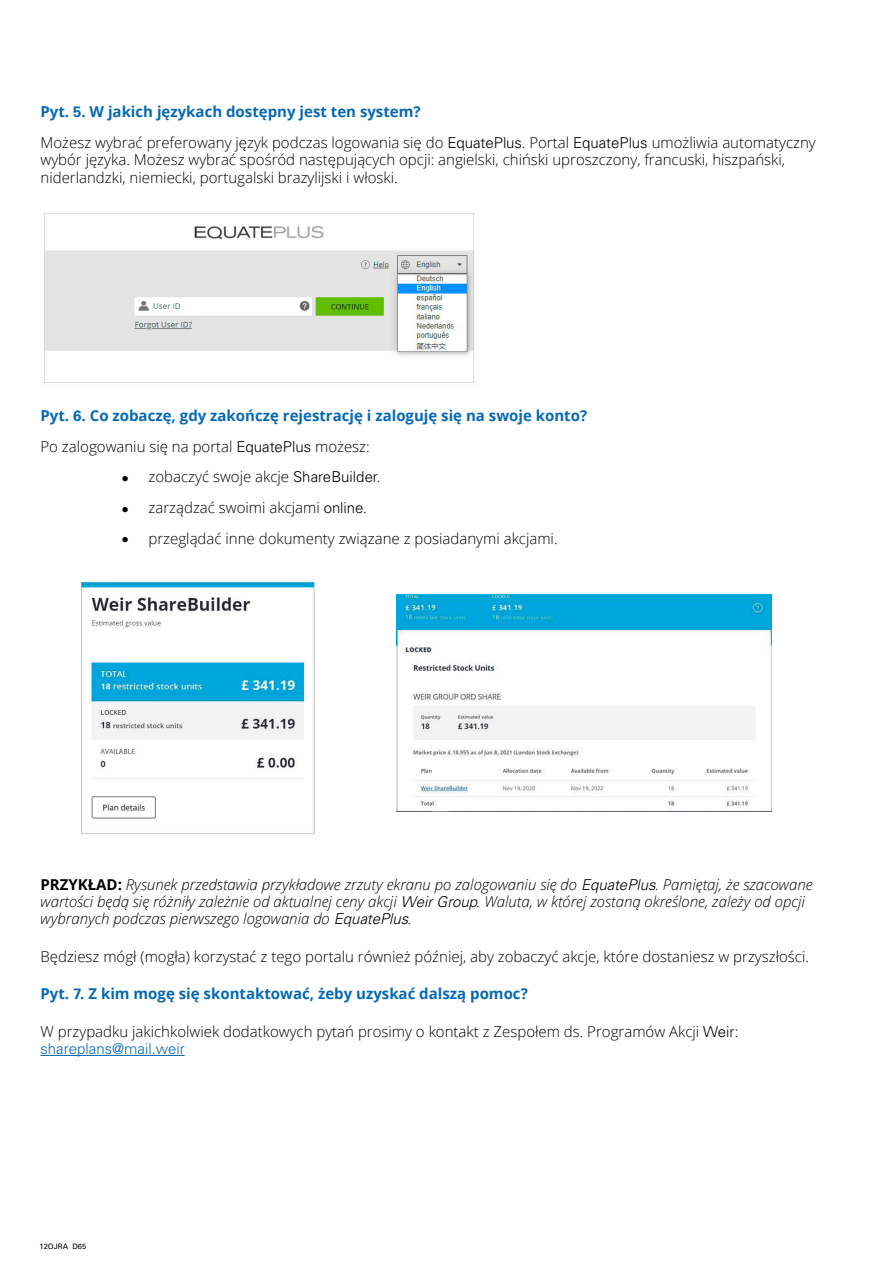
<style>
.page{position:relative;width:893px;height:1263px;background:#fff}
.page>*{position:absolute;margin:0;border:0;box-sizing:border-box;transform-origin:0 0}
.t1{font:300 15px/30.8px "Open Sans";color:#000}
.t2{font:italic 300 15px/17.2px "Open Sans";color:#000}
.t3{font:700 15px/30.8px "Open Sans";color:#0669b3}
.t4{font:300 15px "Univers LT Std";color:#0669b3}
.t5{font:7.5px "Univers LT Std";color:#000}
.s1{font-weight:700;color:#0669b3}
.s2{font-family:"Univers LT Std";font-weight:700;color:#0669b3}
.s3{font-family:"Univers LT Std"}
.s4{font-weight:300;color:#000}
.s5{font-family:"Univers LT Std";font-weight:300;color:#000}
.s6{font-weight:700;font-style:normal}
</style>
<div class="page">
<img style="left:44px;top:213px;width:431px;height:170px">
<img style="left:81px;top:582px;width:234px;height:251px">
<img style="left:397px;top:594px;width:375px;height:218px">
<hr style="left:40px;top:1055px;width:145px;height:1px;background:#0669b3">
<p class="t1" style="left:40px;top:96px;width:777px"><span class="s1">Pyt.</span> <span class="s2">5</span><span class="s1">. W jakich językach dostępny jest ten system?<br></span>Możesz wybrać preferowany język podczas logowania się do <span class="s3">EquatePlus</span>. Portal <span class="s3">EquatePlus</span> umożliwia automatyczny</p>
<p class="t1" style="left:41px;top:151px;width:746px;line-height:17.2px">wybór języka. Możesz wybrać spośród następujących opcji: angielski, chiński uproszczony, francuski, hiszpański, niderlandzki, niemiecki, portugalski brazylijski i włoski.</p>
<p class="t3" style="left:41px;top:400px;width:548px">Pyt. <span class="s3">6</span>. Co zobaczę, gdy zakończę rejestrację i zaloguję się na swoje konto?<br><span class="s4">Po zalogowaniu się na portal</span> <span class="s5">EquatePlus</span> <span class="s4">możesz:</span></p>
<p class="t1" style="left:122px;top:461px;width:260px"><span class="s3">•</span> zobaczyć swoje akcje <span class="s3">ShareBuilder</span>.</p>
<p class="t1" style="left:122px;top:492px;width:247px"><span class="s3">•</span> zarządzać swoimi akcjami <span class="s3">online</span>.</p>
<p class="t1" style="left:122px;top:523px;width:438px"><span class="s3">•</span> przeglądać inne dokumenty związane z posiadanymi akcjami.</p>
<p class="t2" style="left:40px;top:875px;width:774px"><span class="s6">PRZYKŁAD:</span> Rysunek przedstawia przykładowe zrzuty ekranu po zalogowaniu się do <span class="s3">EquatePlus</span>. Pamiętaj, że szacowane wartości będą się różniły zależnie od aktualnej ceny akcji <span class="s3">Weir Group</span>. Waluta, w której zostaną określone, zależy od opcji wybranych podczas pierwszego logowania do <span class="s3">EquatePlus</span>.</p>
<p class="t1" style="left:40px;top:940px;width:770px">Będziesz mógł (mogła) korzystać z tego portalu również później, aby zobaczyć akcje, które dostaniesz w przyszłości.</p>
<p class="t3" style="left:40px;top:978px;width:489px">Pyt. <span class="s3">7</span>. Z kim mogę się skontaktować, żeby uzyskać dalszą pomoc?</p>
<p class="t1" style="left:40px;top:1015px;width:699px">W przypadku jakichkolwiek dodatkowych pytań prosimy o kontakt z Zespołem ds. Programów Akcji <span class="s3">Weir</span>:</p>
<p class="t4" style="left:40px;top:1039px;width:146px">shareplans@mail.weir</p>
<p class="t5" style="left:40px;top:1242px;width:48px">12OJRA D65</p>
</div>
